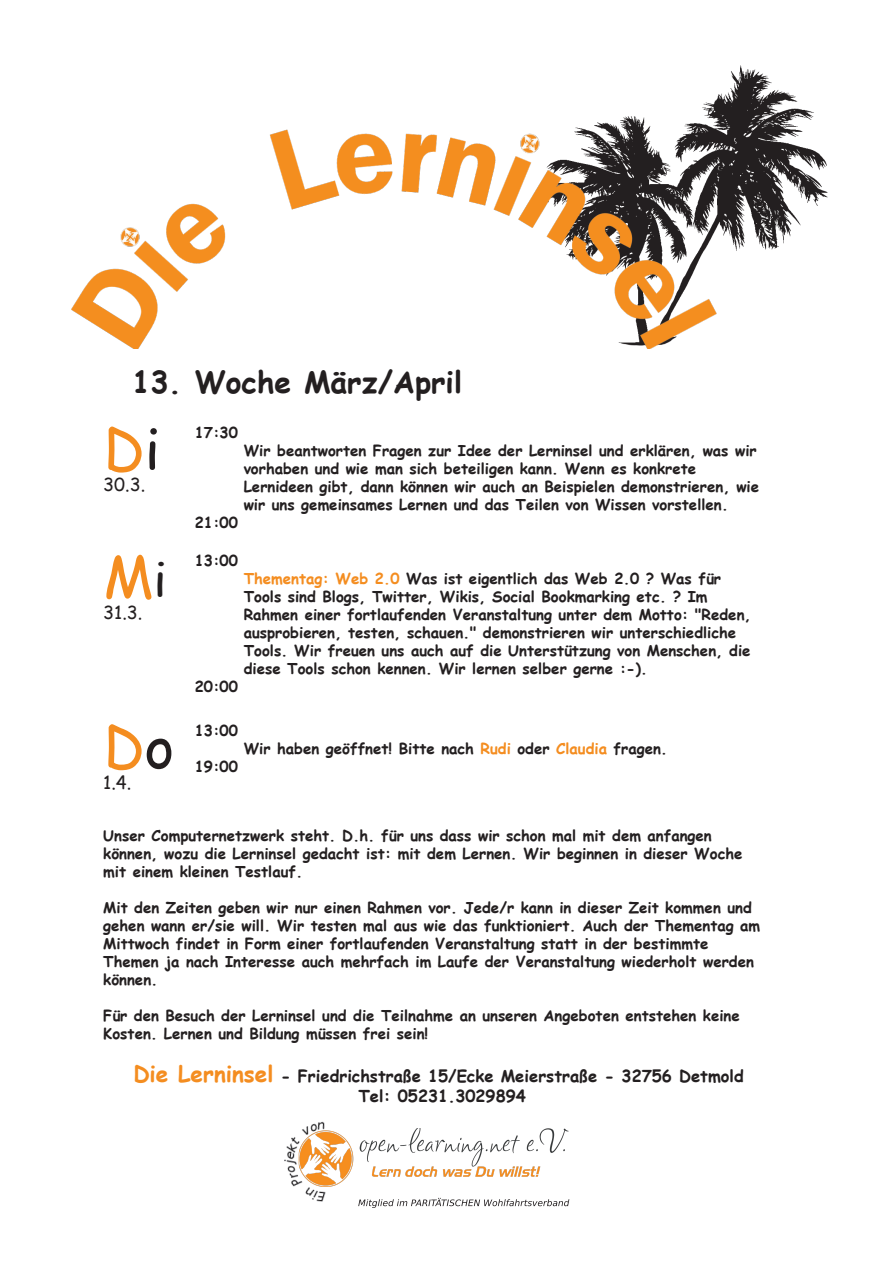
<style>
.page{position:relative;width:893px;height:1263px;background:#fff}
.page>*{position:absolute;margin:0;border:0;box-sizing:border-box;transform-origin:0 0}
.t1{font:57px "Comic Sans MS";color:#f48d20}
.t2{font:700 30px "Comic Sans MS";color:#231f20}
.t3{font:18px "Comic Sans MS";color:#231f20}
.t4{font:700 16.5px/19.8px "Comic Sans MS";color:#231f20;text-align:center}
.t5{font:700 15px/18px "Comic Sans MS";color:#231f20}
.s1{color:#231f20}
.s2{font-size:48px;color:#231f20}
.s3{color:#f48d20}
.s4{font-size:22.5px;color:#f48d20}
</style>
<div class="page">
<img style="left:71px;top:65px;width:757px;height:283px">
<img style="left:284px;top:1121px;width:49px;height:81px">
<img style="left:299px;top:1128px;width:270px;height:58px">
<svg style="left:358px;top:1198px;width:211px;height:10px"></svg>
<h2 class="t2" style="left:132px;top:360px;width:332px">13. Woche März/April</h2>
<h1 class="t1" style="left:103px;top:407px;width:59px">D<span class="s1">i</span></h1>
<p class="t3" style="left:103px;top:472px;width:43px">30.3.</p>
<p class="t5" style="left:195px;top:423px;width:45px">17:30</p>
<p class="t5" style="left:244px;top:441px;width:517px">Wir beantworten Fragen zur Idee der Lerninsel und erklären, was wir vorhaben und wie man sich beteiligen kann. Wenn es konkrete Lernideen gibt, dann können wir auch an Beispielen demonstrieren, wie wir uns gemeinsames Lernen und das Teilen von Wissen vorstellen.</p>
<h1 class="t1" style="left:103px;top:535px;width:65px">M<span class="s2">i</span></h1>
<p class="t3" style="left:103px;top:599px;width:41px">31.3.</p>
<h1 class="t1" style="left:103px;top:705px;width:73px">D<span class="s1">o</span></h1>
<p class="t3" style="left:103px;top:769px;width:30px">1.4.</p>
<p class="t5" style="left:195px;top:513px;width:45px">21:00</p>
<p class="t5" style="left:195px;top:551px;width:45px">13:00</p>
<p class="t5" style="left:244px;top:569px;width:509px"><span class="s3">Thementag: Web 2.0</span> Was ist eigentlich das Web 2.0 ? Was für Tools sind Blogs, Twitter, Wikis, Social Bookmarking etc. ? Im Rahmen einer fortlaufenden Veranstaltung unter dem Motto: "Reden, ausprobieren, testen, schauen." demonstrieren wir unterschiedliche Tools. Wir freuen uns auch auf die Unterstützung von Menschen, die diese Tools schon kennen. Wir lernen selber gerne :-).</p>
<p class="t5" style="left:195px;top:677px;width:45px">20:00</p>
<p class="t5" style="left:195px;top:720px;width:45px">13:00</p>
<p class="t5" style="left:244px;top:738px;width:425px">Wir haben geöffnet! Bitte nach <span class="s3">Rudi</span> oder <span class="s3">Claudia</span> fragen.</p>
<p class="t5" style="left:195px;top:756px;width:45px">19:00</p>
<p class="t5" style="left:103px;top:825px;width:641px">Unser Computernetzwerk steht. D.h. für uns dass wir schon mal mit dem anfangen können, wozu die Lerninsel gedacht ist: mit dem Lernen. Wir beginnen in dieser Woche mit einem kleinen Testlauf.</p>
<p class="t5" style="left:103px;top:897px;width:658px">Mit den Zeiten geben wir nur einen Rahmen vor. Jede/r kann in dieser Zeit kommen und gehen wann er/sie will. Wir testen mal aus wie das funktioniert. Auch der Thementag am Mittwoch findet in Form einer fortlaufenden Veranstaltung statt in der bestimmte Themen ja nach Interesse auch mehrfach im Laufe der Veranstaltung wiederholt werden können.</p>
<p class="t5" style="left:103px;top:1005px;width:638px">Für den Besuch der Lerninsel und die Teilnahme an unseren Angeboten entstehen keine<br>Kosten. Lernen und Bildung müssen frei sein!</p>
<p class="t4" style="left:133px;top:1065px;width:612px"><span class="s4">Die Lerninsel</span> - Friedrichstraße 15/Ecke Meierstraße - 32756 Detmold<br>Tel: 05231.3029894</p>
</div>
